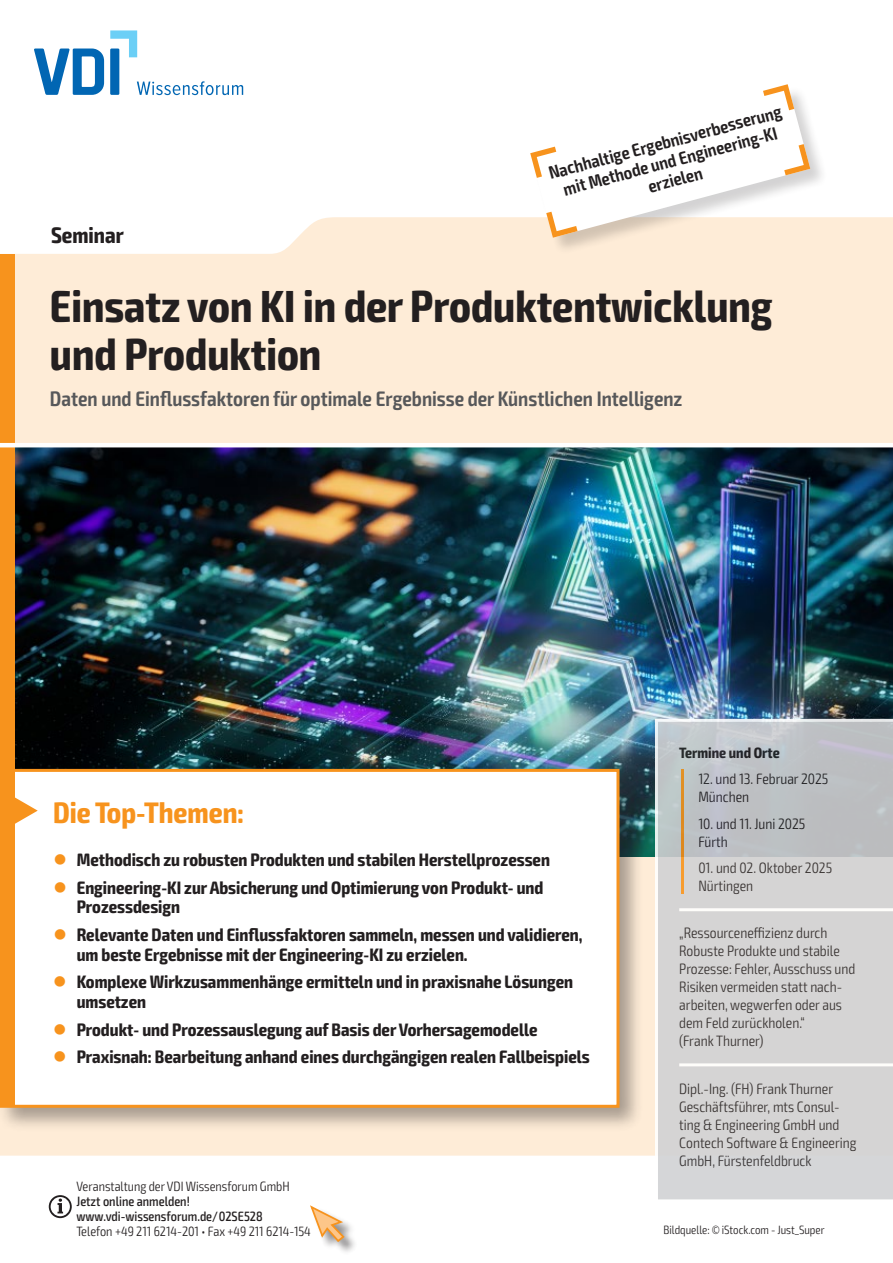
<style>
.page{position:relative;width:893px;height:1263px;background:#fff}
.page>*{position:absolute;margin:0;border:0;box-sizing:border-box;transform-origin:0 0}
.t1{font:700 condensed 45px/48px "Exo 2";color:#231f20}
.t2{font:700 condensed 29.7px "Exo 2";color:#f7931d}
.t3{font:700 condensed 22.5px "Exo 2";color:#231f20}
.t4{font:600 condensed 21px "Exo 2";color:#57585a}
.t5{font:700 condensed 18px/19.5px "Exo 2";color:#231f20}
.t6{font:600 condensed 18px/19.5px "Exo 2";color:#231f20;text-align:center}
.t7{font:300 condensed 15px/18px "Exo 2";color:#231f20}
.t8{font:700 condensed 15px "Exo 2";color:#231f20}
.t9{font:300 condensed 13.5px "Exo 2";color:#231f20}
.t10{font:500 condensed 13.5px/15px "Exo 2";color:#231f20}
.t11{font:300 condensed 12px "Exo 2";color:#231f20}
.s1{color:#f7931d}
</style>
<div class="page">
<div style="left:0;top:217px;width:893px;height:938px;background:#feecd7"></div>
<img style="left:14px;top:447px;width:879px;height:409px">
<div style="left:0;top:765px;width:644px;height:367px;background:#231f20;opacity:.4"></div>
<div style="left:2px;top:770px;width:616px;height:336px;background:#fff"></div>
<div style="left:3px;top:772px;width:11px;height:333px;background:#f7931d"></div>
<div style="left:0;top:769px;width:619px;height:339px;border:3px solid #f7931d"></div>
<svg style="left:14px;top:796px;width:24px;height:29px"></svg>
<div style="left:0;top:254px;width:14px;height:519px;background:#f7931d"></div>
<div style="left:311px;top:1206px;width:47px;height:49px;background:#231f20;opacity:.5"></div>
<svg style="left:310px;top:1205px;width:36px;height:38px"></svg>
<hr style="left:0;top:443px;width:893px;height:4px;background:#fff">
<svg style="left:655px;top:719px;width:238px;height:481px;background:#d2d1d0"></svg>
<svg style="left:49px;top:1195px;width:23px;height:23px"></svg>
<svg style="left:34px;top:30px;width:209px;height:65px"></svg>
<div style="left:531px;top:85px;width:297px;height:170px;background:#231f20;opacity:.2"></div>
<svg style="left:530px;top:84px;width:280px;height:154px"></svg>
<p class="t3" style="left:51px;top:221px;width:74px">Seminar</p>
<p class="t6" style="left:547px;top:164px;width:242px;rotate:-15deg">Nachhaltige Ergebnisverbesserung mit Methode und Engineering-KI erzielen</p>
<h1 class="t1" style="left:50px;top:283px;width:724px">Einsatz von KI in der Produktentwicklung und Produktion</h1>
<p class="t4" style="left:50px;top:386px;width:634px">Daten und Einflussfaktoren für optimale Ergebnisse der Künstlichen Intelligenz</p>
<h2 class="t2" style="left:53px;top:794px;width:192px">Die Top-Themen:</h2>
<p class="t5" style="left:53px;top:850px;width:498px"><span class="s1">●</span> Methodisch zu robusten Produkten und stabilen Herstellprozessen</p>
<p class="t5" style="left:77px;top:878px;width:468px;text-indent:-23px"><span class="s1">●</span> Engineering-KI zur Absicherung und Optimierung von Produkt- und<br>Prozessdesign</p>
<p class="t5" style="left:77px;top:925px;width:507px;text-indent:-23px"><span class="s1">●</span> Relevante Daten und Einflussfaktoren sammeln, messen und validieren, um beste Ergebnisse mit der Engineering-KI zu erzielen.</p>
<p class="t5" style="left:77px;top:973px;width:498px;text-indent:-23px"><span class="s1">●</span> Komplexe Wirkzusammenhänge ermitteln und in praxisnahe Lösungen umsetzen</p>
<p class="t5" style="left:53px;top:1020px;width:486px"><span class="s1">●</span> Produkt- und Prozessauslegung auf Basis der Vorhersagemodelle</p>
<p class="t5" style="left:53px;top:1048px;width:538px"><span class="s1">●</span> Praxisnah: Bearbeitung anhand eines durchgängigen realen Fallbeispiels</p>
<p class="t9" style="left:77px;top:1178px;width:215px">Veranstaltung der VDI Wissensforum GmbH</p>
<p class="t10" style="left:77px;top:1194px;width:188px">Jetzt online anmelden! www.vdi-wissensforum.de/02SE528</p>
<p class="t9" style="left:77px;top:1223px;width:236px">Telefon +49 211 6214-201 • Fax +49 211 6214-154</p>
<p class="t8" style="left:679px;top:743px;width:102px">Termine und Orte</p>
<p class="t7" style="left:698px;top:770px;width:131px">12. und 13. Februar 2025<br>München</p>
<p class="t7" style="left:698px;top:815px;width:108px">10. und 11. Juni 2025<br>Fürth</p>
<p class="t7" style="left:698px;top:859px;width:135px">01. und 02. Oktober 2025<br>Nürtingen</p>
<p class="t7" style="left:679px;top:924px;width:178px">„Ressourceneffizienz durch<br>Robuste Produkte und stabile<br>Prozesse: Fehler, Ausschuss und<br>Risiken vermeiden statt nach&shy;arbeiten, wegwerfen oder aus dem Feld zurückholen.“<br>(Frank Thurner)</p>
<p class="t7" style="left:679px;top:1079px;width:179px">Dipl.-Ing. (FH) Frank Thurner<br>Geschäftsführer, mts Consul&shy;ting &amp; Engineering GmbH und<br>Contech Software &amp; Engineering<br>GmbH, Fürstenfeldbruck</p>
<p class="t11" style="left:664px;top:1222px;width:163px">Bildquelle: © iStock.com - Just_Super</p>
</div>
